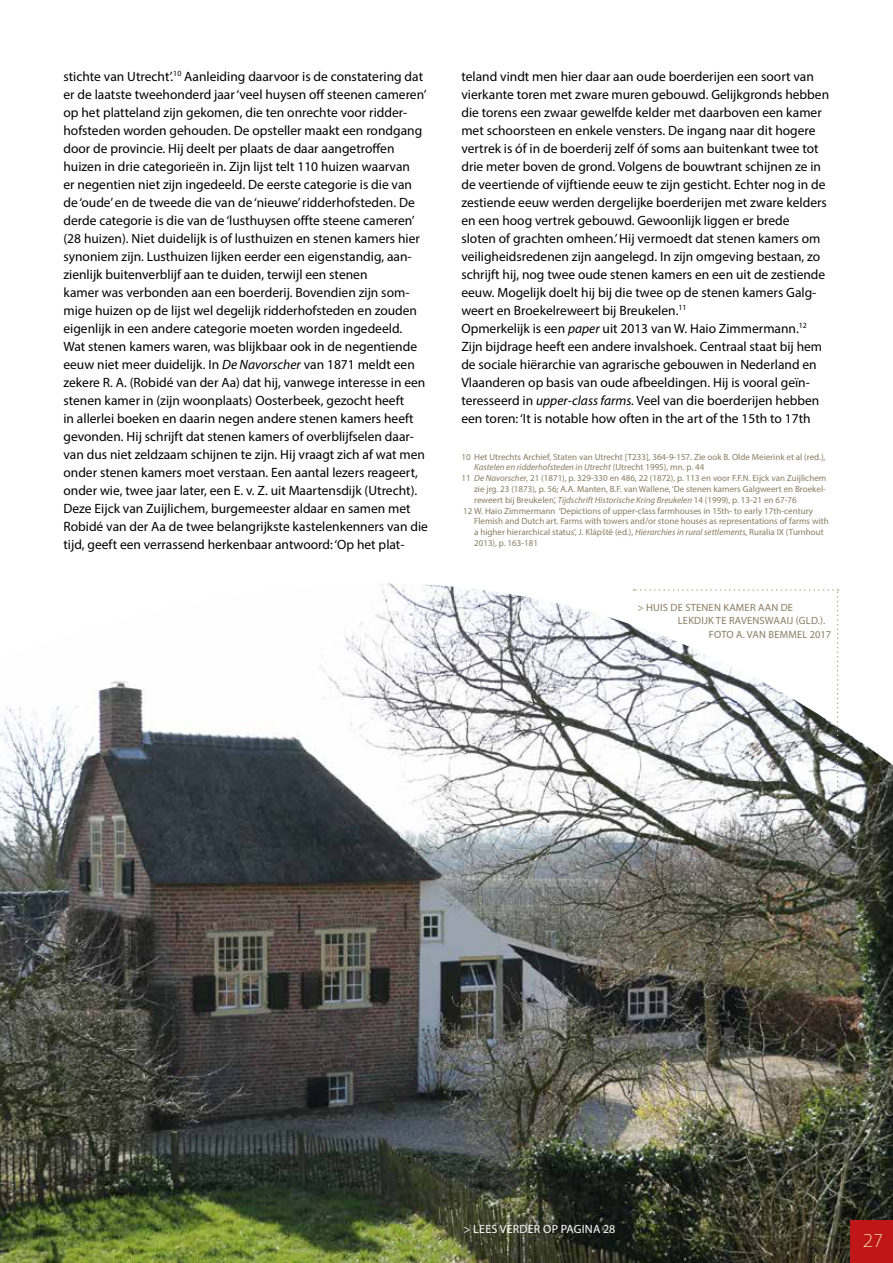
<style>
.page{position:relative;width:893px;height:1263px;background:#fff}
.page>*{position:absolute;margin:0;border:0;box-sizing:border-box;transform-origin:0 0}
.t1{font:18px "Julius Sans One";color:#edd8b0}
.t2{font:13.5px/18px "Myriad Pro";color:#000}
.t3{font:12px "Myriad Pro";letter-spacing:.02em;color:#fff}
.t4{font:10.5px "Myriad Pro";letter-spacing:.02em;color:#897d62}
.t5{font:9px "Myriad Pro";color:#897d62}
.t6{font:italic 9px "Myriad Pro";color:#897d62}
.s1{font-style:italic}
.s2{font-style:normal}
</style>
<div class="page">
<img style="left:0;top:583px;width:893px;height:680px">
<svg style="left:633px;top:589px;width:206px;height:212px"></svg>
<div style="left:850px;top:1220px;width:43px;height:43px;background:#bf1717"></div>
<p class="t2" style="left:63px;top:67px;width:366px">stichte van Utrecht’.<sup>10</sup> Aanleiding daarvoor is de constatering dat er de laatste tweehonderd jaar ‘veel huysen off steenen cameren’ op het platteland zijn gekomen, die ten onrechte voor ridder&shy;hofsteden worden gehouden. De opsteller maakt een rondgang door de provincie. Hij deelt per plaats de daar aangetroffen huizen in drie categorieën in. Zijn lijst telt 110 huizen waarvan<br>er negentien niet zijn ingedeeld. De eerste categorie is die van de ‘oude’ en de tweede die van de ‘nieuwe’ ridderhofsteden. De derde categorie is die van de ‘lusthuysen offte steene cameren’ (28 huizen). Niet duidelijk is of lusthuizen en stenen kamers hier synoniem zijn. Lusthuizen lijken eerder een eigenstandig, aan&shy;zienlijk buitenverblijf aan te duiden, terwijl een stenen<br>kamer was verbonden aan een boerderij. Bovendien zijn som&shy;mige huizen op de lijst wel degelijk ridderhofsteden en zouden eigenlijk in een andere categorie moeten worden ingedeeld.<br>Wat stenen kamers waren, was blijkbaar ook in de negentiende eeuw niet meer duidelijk. I n <span class="s1">De Navorscher</span> van 1871 meldt een zekere R. A. (Robidé van der Aa) dat hij, vanwege interesse in een stenen kamer in (zijn woonplaats) Oosterbeek, gezocht heeft<br>in allerlei boeken en daarin negen andere stenen kamers heeft gevonden. Hij schrijft dat stenen kamers of overblijfselen daar&shy;van dus niet zeldzaam schijnen te zijn. Hij vraagt zich af wat men onder stenen kamers moet verstaan. Een aantal lezers reageert, onder wie, twee jaar later, een E. v. Z. uit Maartensdijk (Utrecht).<br>Deze Eijck van Zuijlichem, burgemeester aldaar en samen met Robidé van der Aa de twee belangrijkste kastelenkenners van die tijd, geeft een verrassend herkenbaar antwoord: ‘Op het plat-</p>
<p class="t2" style="left:461px;top:67px;width:369px">teland vindt men hier daar aan oude boerderijen een soort van vierkante toren met zware muren gebouwd. Gelijkgronds hebben die torens een zwaar gewelfde kelder met daarboven een kamer met schoorsteen en enkele vensters. De ingang naar dit hogere vertrek is óf in de boerderij zelf óf soms aan buitenkant twee tot drie meter boven de grond. Volgens de bouwtrant schijnen ze in de veertiende of vijftiende eeuw te zijn gesticht. Echter nog in de zestiende eeuw werden dergelijke boerderijen met zware kelders en een hoog vertrek gebouwd. Gewoonlijk liggen er brede<br>sloten of grachten omheen.’ Hij vermoedt dat stenen kamers om veiligheidsredenen zijn aangelegd. I n zijn omgeving bestaan, zo schrijft hij, nog twee oude stenen kamers en een uit de zestiende eeuw. Mogelijk doelt hij bij die twee op de stenen kamers Galg&shy;weert en Broekelreweert bij Breukelen.<sup>11<br></sup>Opmerkelijk is een <span class="s1">paper</span> uit 2013 van W. Haio Zimmermann.<sup>12<br></sup>Zijn bijdrage heeft een andere invalshoek. Centraal staat bij hem de sociale hiërarchie van agrarische gebouwen in Nederland en Vlaanderen op basis van oude afbeeldingen. Hij is vooral geïn&shy;teresseerd in <span class="s1">upper-class farms.</span> Veel van die boerderijen hebben een toren: ‘It is notable how often in the art of the 15th to 17th</p>
<p class="t5" style="left:461px;top:451px;width:366px">10 Het Utrechts Archief, Staten van Utrecht [T233], 364-9-157. Zie ook B. Olde Meierink et al (red.),</p>
<p class="t6" style="left:474px;top:462px;width:232px">Kastelen en ridderhofsteden in Utrecht <span class="s2">(Utrecht 1995), mn. p. 44</span></p>
<p class="t5" style="left:461px;top:473px;width:366px">11 <span class="s1">De Navorscher,</span> 21 (1871), p. 329-330 en 486, 22 (1872), p. 113 en voor F.F.N. Eijck van Zuijlichem</p>
<p class="t5" style="left:474px;top:483px;width:353px">zie jrg. 23 (1873), p. 56; A.A. Manten, B.F. van Wallene, ‘De stenen kamers Galgweert en Broekel-</p>
<p class="t5" style="left:474px;top:494px;width:324px">reweert bij Breukelen’, <span class="s1">Tijdschrift Historische Kring Breukelen</span> 14 (1999), p. 13-21 en 67-76</p>
<p class="t5" style="left:463px;top:505px;width:351px">12 W. Haio Zimmermann ‘Depictions of upper-class farmhouses in 15th- to early 17th-century</p>
<p class="t5" style="left:474px;top:516px;width:356px">Flemish and Dutch art. Farms with towers and/or stone houses as representations of farms with</p>
<p class="t5" style="left:474px;top:527px;width:351px">a higher hierarchical status’, J. Klápště (ed.), <span class="s1">Hierarchies in rural settlements,</span> Ruralia IX (Turnhout</p>
<p class="t5" style="left:474px;top:537px;width:65px">2013), p. 163-181</p>
<p class="t4" style="left:638px;top:601px;width:157px">&gt; Huis De Stenen Kamer aan de</p>
<p class="t4" style="left:678px;top:614px;width:149px">Lekdijk te Ravenswaaij (Gld.).</p>
<p class="t4" style="left:709px;top:628px;width:124px">Foto A. van Bemmel 2017</p>
<p class="t3" style="left:463px;top:1221px;width:153px">&gt; lees verder op pagina 28</p>
<h1 class="t1" style="left:862px;top:1231px;width:22px">27</h1>
</div>
